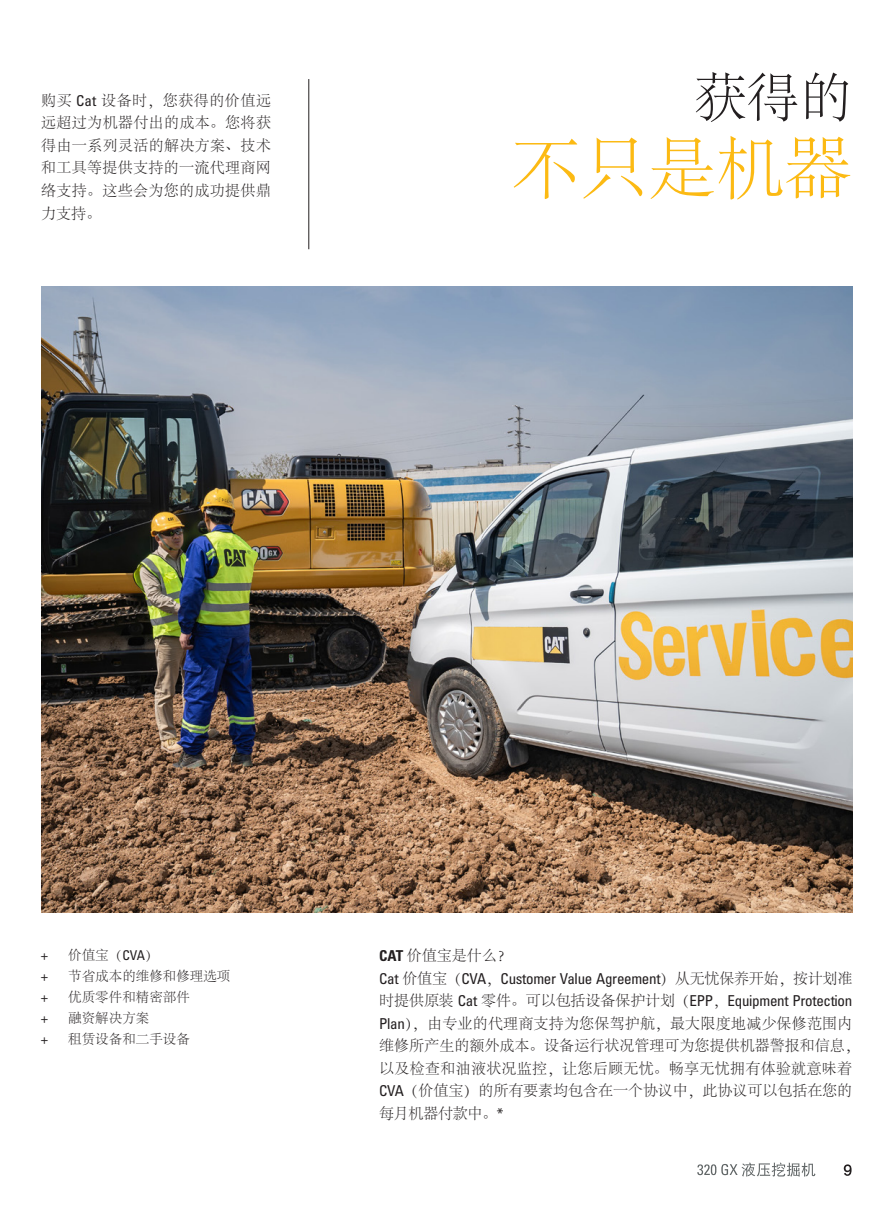
<style>
.page{position:relative;width:893px;height:1212px;background:#fff}
.page>*{position:absolute;margin:0;border:0;box-sizing:border-box;transform-origin:0 0}
.t1{font:300 68.1px "Adobe Song Std";color:#fcba13}
.t2{font:300 52.8px "Adobe Song Std";color:#231f20}
.t3{font:300 15px/22.5px "Adobe Song Std";letter-spacing:.015em;color:#231f20;text-align:justify}
.t4{font:condensed 15px/22.5px "Univers LTCYR 57";letter-spacing:-.02em;color:#231f20}
.t5{font:300 13.5px "Adobe Song Std";color:#231f20}
.t6{font:condensed 13.5px "Univers LTCYR 57";color:#231f20}
.s1{font-family:"Univers LTCYR 57";font-weight:400;font-stretch:condensed}
.s2{font-family:"Univers LTCYR 67 Bold Cond";font-weight:400}
.s3{font-family:"Adobe Song Std";font-weight:300;font-stretch:normal}
</style>
<div class="page">
<img style="left:41px;top:286px;width:811px;height:627px">
<hr style="left:309px;top:79px;width:1px;height:170px;background:#231f20">
<svg style="left:844px;top:1164px;width:8px;height:12px"></svg>
<svg style="left:697px;top:1162px;width:118px;height:15px"></svg>
<p class="t3" style="left:41px;top:90px;width:231px">购买 <span class="s1">Cat</span> 设备时，您获得的价值远远超过为机器付出的成本。您将获得由一系列灵活的解决方案、技术和工具等提供支持的一流代理商网络支持。这些会为您的成功提供鼎力支持。</p>
<h2 class="t2" style="left:694px;top:69px;width:160px">获得的</h2>
<h1 class="t1" style="left:512px;top:132px;width:342px">不只是机器</h1>
<p class="t6" style="left:41px;top:947px;width:8px">+</p>
<p class="t5" style="left:68px;top:948px;width:92px">价值宝（<span class="s1">CVA</span>）</p>
<p class="t6" style="left:41px;top:968px;width:8px">+</p>
<p class="t5" style="left:68px;top:969px;width:164px">节省成本的维修和修理选项</p>
<p class="t6" style="left:41px;top:989px;width:8px">+</p>
<p class="t5" style="left:68px;top:990px;width:123px">优质零件和精密部件</p>
<p class="t6" style="left:41px;top:1010px;width:8px">+</p>
<p class="t5" style="left:68px;top:1011px;width:83px">融资解决方案</p>
<p class="t6" style="left:41px;top:1031px;width:8px">+</p>
<p class="t5" style="left:68px;top:1032px;width:123px">租赁设备和二手设备</p>
<p class="t3" style="left:379px;top:945px;width:134px"><span class="s2">CAT</span> 价值宝是什么？</p>
<p class="t4" style="left:379px;top:967px;width:475px">Cat <span class="s3">价值宝（</span>CVA<span class="s3">，</span>Customer Value Agreement<span class="s3">）从无忧保养开始，按计划准时提供原装</span> Cat <span class="s3">零件。可以包括设备保护计划（</span>EPP<span class="s3">，</span>Equipment Protection</p>
<p class="t3" style="left:379px;top:1012px;width:482px;text-align:left"><span class="s1">Plan</span>），由专业的代理商支持为您保驾护航，最大限度地减少保修范围内维修所产生的额外成本。设备运行状况管理可为您提供机器警报和信息，以及检查和油液状况监控，让您后顾无忧。畅享无忧拥有体验就意味着<br><span class="s1">CVA</span>（价值宝）的所有要素均包含在一个协议中，此协议可以包括在您的每月机器付款中。<span class="s1">*</span></p>
</div>
